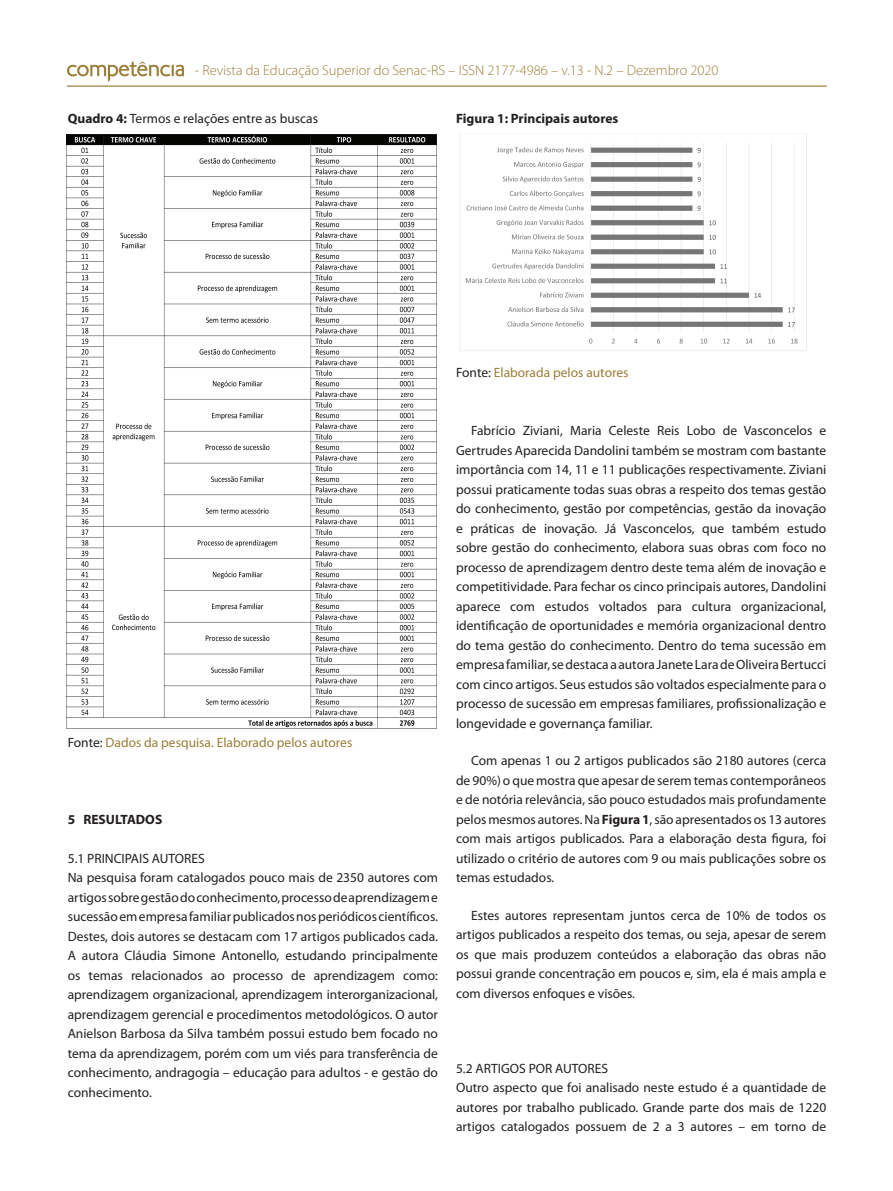
<style>
.page{position:relative;width:893px;height:1191px;background:#fff}
.page>*{position:absolute;margin:0;border:0;box-sizing:border-box;transform-origin:0 0}
.t1{font:300 14.4px "Myriad Pro";color:#9b7d37}
.t2{font:13.5px/19.5px "Myriad Pro";color:#231f20;text-align:justify}
.t3{font:13.5px "Myriad Pro";color:#9b7d37}
.t4{font:700 13.5px "Myriad Pro";color:#231f20}
.s1{font-weight:700}
.s2{color:#231f20}
</style>
<div class="page">
<hr style="left:67px;top:85px;width:760px;height:2px;background:#9b7d37">
<svg style="left:67px;top:61px;width:117px;height:20px"></svg>
<img style="left:67px;top:135px;width:370px;height:594px">
<img style="left:459px;top:134px;width:348px;height:217px">
<p class="t1" style="left:195px;top:62px;width:525px">- Revista da Educação Superior do Senac-RS – ISSN 2177-4986 – v.13 - N.2 – Dezembro 2020</p>
<p class="t2" style="left:68px;top:108px;width:252px"><span class="s1">Quadro 4:</span> Termos e relações entre as buscas</p>
<p class="t4" style="left:456px;top:110px;width:164px">Figura 1: Principais autores</p>
<p class="t3" style="left:456px;top:364px;width:174px"><span class="s2">Fonte:</span> Elaborada pelos autores</p>
<p class="t3" style="left:68px;top:734px;width:286px"><span class="s2">Fonte:</span> Dados da pesquisa. Elaborado pelos autores</p>
<p class="t4" style="left:68px;top:810px;width:96px">5 RESULTADOS</p>
<p class="t2" style="left:68px;top:848px;width:372px;text-align:left">5.1 PRINCIPAIS AUTORES<br>Na pesquisa foram catalogados pouco mais de 2350 autores com artigos sobre gestão do conhecimento, processo de aprendizagem e sucessão em empresa familiar publicados nos periódicos científicos.<br>Destes, dois autores se destacam com 17 artigos publicados cada.<br>A autora Cláudia Simone Antonello, estudando principalmente os temas relacionados ao processo de aprendizagem como: aprendizagem organizacional, aprendizagem interorganizacional, aprendizagem gerencial e procedimentos metodológicos. O autor Anielson Barbosa da Silva também possui estudo bem focado no tema da aprendizagem, porém com um viés para transferência de conhecimento, andragogia – educação para adultos - e gestão do conhecimento.</p>
<p class="t2" style="left:456px;top:420px;width:372px;text-indent:15px">Fabrício Ziviani, Maria Celeste Reis Lobo de Vasconcelos e Gertrudes Aparecida Dandolini também se mostram com bastante importância com 14, 11 e 11 publicações respectivamente. Ziviani possui praticamente todas suas obras a respeito dos temas gestão do conhecimento, gestão por competências, gestão da inovação e práticas de inovação. Já Vasconcelos, que também estudo sobre gestão do conhecimento, elabora suas obras com foco no processo de aprendizagem dentro deste tema além de inovação e competitividade. Para fechar os cinco principais autores, Dandolini aparece com estudos voltados para cultura organizacional, identificação de oportunidades e memória organizacional dentro do tema gestão do conhecimento. Dentro do tema sucessão em empresa familiar, se destaca a autora Janete Lara de Oliveira Bertucci com cinco artigos. Seus estudos são voltados especialmente para o processo de sucessão em empresas familiares, profissionalização e longevidade e governança familiar.</p>
<p class="t2" style="left:456px;top:750px;width:372px;text-indent:15px">Com apenas 1 ou 2 artigos publicados são 2180 autores (cerca de 90%) o que mostra que apesar de serem temas contemporâneos e de notória relevância, são pouco estudados mais profundamente pelos mesmos autores. Na <span class="s1">Figura 1</span>, são apresentados os 13 autores com mais artigos publicados. Para a elaboração desta figura, foi utilizado o critério de autores com 9 ou mais publicações sobre os temas estudados.</p>
<p class="t2" style="left:456px;top:905px;width:372px;text-indent:15px">Estes autores representam juntos cerca de 10% de todos os artigos publicados a respeito dos temas, ou seja, apesar de serem os que mais produzem conteúdos a elaboração das obras não possui grande concentração em poucos e, sim, ela é mais ampla e com diversos enfoques e visões.</p>
<p class="t2" style="left:456px;top:1058px;width:372px;text-align:left">5.2 ARTIGOS POR AUTORES<br>Outro aspecto que foi analisado neste estudo é a quantidade de autores por trabalho publicado. Grande parte dos mais de 1220 artigos catalogados possuem de 2 a 3 autores – em torno de</p>
</div>
